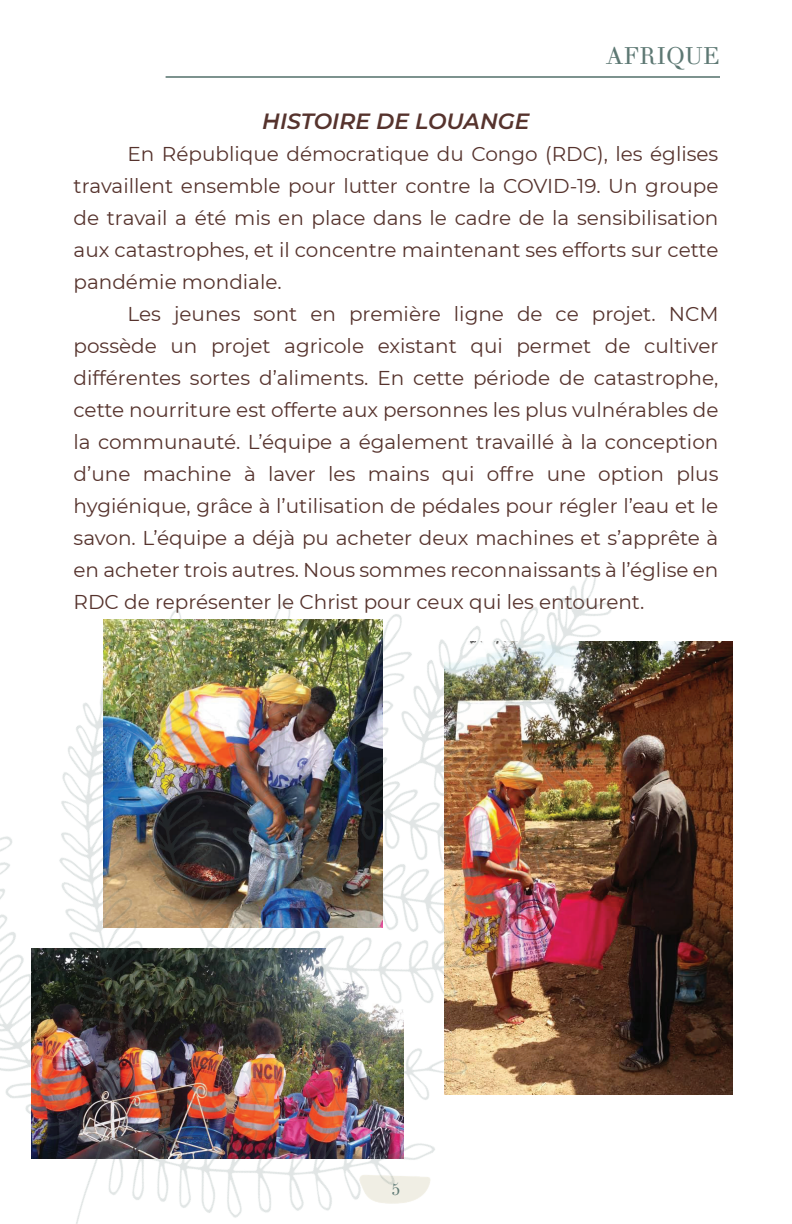
<style>
.page{position:relative;width:792px;height:1224px;background:#fff}
.page>*{position:absolute;margin:0;border:0;box-sizing:border-box;transform-origin:0 0}
.t1{font:24px "Theano Didot";color:#5d7873}
.t2{font:italic 600 22px "Montserrat";color:#56332d}
.t3{font:20px/32px "Montserrat";color:#56332d;text-align:justify}
.t4{font:16px "Theano Didot";color:#5d7873}
</style>
<div class="page">
<hr style="left:166px;top:76px;width:554px;height:2px;background:#5d7873">
<img style="left:0;top:566px;width:733px;height:658px">
<p class="t1" style="left:606px;top:41px;width:115px">AFRIQUE</p>
<p class="t2" style="left:262px;top:105px;width:269px">HISTOIRE DE LOUANGE</p>
<p class="t3" style="left:74px;top:137px;width:646px;text-indent:54px">En République démocratique du Congo (RDC), les églises travaillent ensemble pour lutter contre la COVID-19. Un groupe de travail a été mis en place dans le cadre de la sensibilisation aux catastrophes, et il concentre maintenant ses efforts sur cette pandémie mondiale.</p>
<p class="t3" style="left:74px;top:297px;width:646px;text-indent:54px">Les jeunes sont en première ligne de ce projet. NCM possède un projet agricole existant qui permet de cultiver différentes sortes d’aliments. En cette période de catastrophe, cette nourriture est offerte aux personnes les plus vulnérables de la communauté. L’équipe a également travaillé à la conception d’une machine à laver les mains qui offre une option plus hygiénique, grâce à l’utilisation de pédales pour régler l’eau et le savon. L’équipe a déjà pu acheter deux machines et s’apprête à en acheter trois autres. Nous sommes reconnaissants à l’église en RDC de représenter le Christ pour ceux qui les entourent.</p>
<p class="t4" style="left:392px;top:1180px;width:11px">5</p>
</div>
